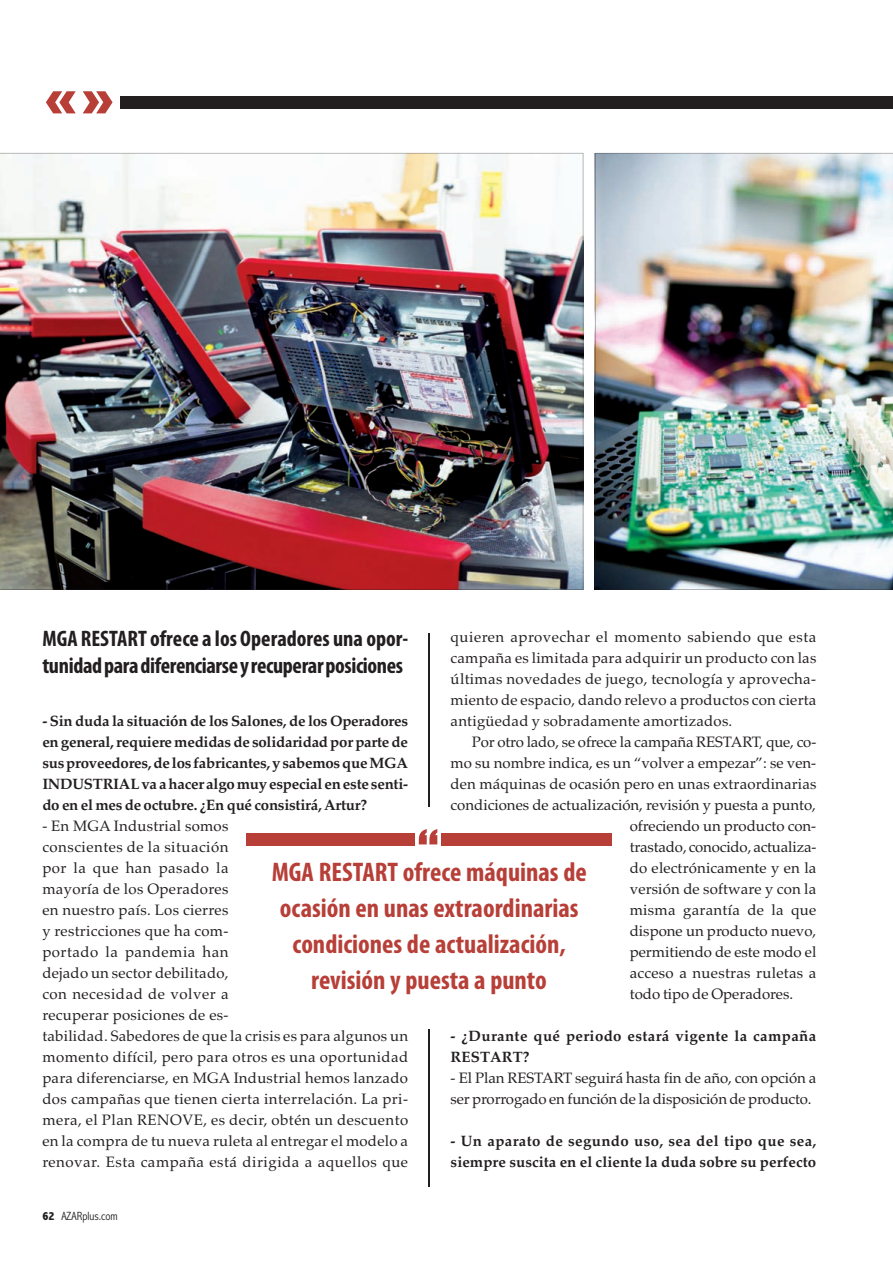
<style>
.page{position:relative;width:893px;height:1263px;background:#fff}
.page>*{position:absolute;margin:0;border:0;box-sizing:border-box;transform-origin:0 0}
.t1{font:700 60px "Montserrat";color:#b73f38}
.t2{font:60px "Impact";color:#b73f38}
.t3{font:700 condensed 27px/36px "Myriad Pro";color:#b73f38;text-align:center}
.t4{font:700 condensed 22.5px/27px "Myriad Pro";letter-spacing:-.015em;color:#231f20}
.t5{font:15px/21px "Palatino";letter-spacing:.015em;color:#231f20}
.t6{font:700 15px/21px "Palatino";letter-spacing:.005em;color:#231f20;text-align:justify}
.t7{font:15px/21px "Palatino";letter-spacing:-.01em;color:#231f20}
.t8{font:700 15px/21px "Palatino";letter-spacing:.025em;color:#231f20}
.t9{font:300 condensed 12px "Abadi";color:#231f20}
.s1{font-weight:800}
</style>
<div class="page">
<hr style="left:429px;top:1029px;width:1px;height:157px;background:#231f20">
<div style="left:42px;top:97px;width:851px;height:12px;background:#231f20"></div>
<img style="left:0;top:153px;width:583px;height:437px">
<img style="left:595px;top:153px;width:298px;height:437px">
<div style="left:39px;top:59px;width:81px;height:81px;background:#fff"></div>
<div style="left:246px;top:833px;width:366px;height:12px;background:#b73f38"></div>
<div style="left:415px;top:829px;width:26px;height:24px;background:#fff"></div>
<hr style="left:428px;top:633px;width:1px;height:174px;background:#231f20">
<h1 class="t1" style="left:43px;top:60px;width:74px">«»</h1>
<p class="t5" style="left:451px;top:628px;width:367px;text-align:justify">quieren aprovechar el momento sabiendo que esta campaña es limitada para adquirir un producto con las últimas novedades de juego, tecnología y aprovecha&shy;miento de espacio, dando relevo a productos con cierta antigüedad y sobradamente amortizados.</p>
<p class="t7" style="left:472px;top:733px;width:346px">Por otro lado, se ofrece la campaña RESTART, que, co-</p>
<p class="t5" style="left:451px;top:754px;width:367px">mo su nombre indica, es un “volver a empezar”: se ven-</p>
<p class="t5" style="left:451px;top:775px;width:367px">den máquinas de ocasión pero en unas extraordinarias</p>
<p class="t5" style="left:451px;top:796px;width:367px">condiciones de actualización, revisión y puesta a punto,</p>
<p class="t5" style="left:630px;top:817px;width:188px">ofreciendo un producto con-</p>
<p class="t7" style="left:630px;top:838px;width:188px">trastado, conocido, actualiza-</p>
<p class="t5" style="left:630px;top:859px;width:188px">do electrónicamente y en la</p>
<p class="t5" style="left:630px;top:880px;width:188px">versión de software y con la</p>
<p class="t5" style="left:630px;top:901px;width:188px">misma garantía de la que</p>
<p class="t5" style="left:630px;top:922px;width:188px">dispone un producto nuevo,</p>
<p class="t5" style="left:630px;top:943px;width:188px">permitiendo de este modo el</p>
<p class="t5" style="left:630px;top:964px;width:188px">acceso a nuestras ruletas a</p>
<p class="t5" style="left:630px;top:985px;width:165px">todo tipo de Operadores.</p>
<p class="t8" style="left:451px;top:1027px;width:367px">- ¿Durante qué periodo estará vigente la campaña<br>RESTART?</p>
<p class="t7" style="left:451px;top:1069px;width:367px">- El Plan RESTART seguirá hasta fin de año, con opción a ser prorrogado en función de la disposición de producto.</p>
<p class="t6" style="left:451px;top:1132px;width:367px">- Un aparato de segundo uso, sea del tipo que sea, siempre suscita en el cliente la duda sobre su perfecto</p>
<h3 class="t4" style="left:42px;top:627px;width:367px">MGA RESTART ofrece a los Operadores una opor&shy;tunidad para diferenciarse y recuperar posiciones</h3>
<p class="t6" style="left:42px;top:712px;width:367px">- Sin duda la situación de los Salones, de los Operadores en general, requiere medidas de solidaridad por parte de sus proveedores, de los fabricantes, y sabemos que MGA INDUSTRIAL va a hacer algo muy especial en este senti&shy;do en el mes de octubre. ¿En qué consistirá, Artur?</p>
<p class="t5" style="left:42px;top:817px;width:367px">- En MGA Industrial somos<br>conscientes de la situación<br>por la que han pasado la<br>mayoría de los Operadores<br>en nuestro país. Los cierres<br>y restricciones que ha com-<br>portado la pandemia han<br>dejado un sector debilitado,<br>con necesidad de volver a<br>recuperar posiciones de es-<br>tabilidad. Sabedores de que la crisis es para algunos un momento difícil, pero para otros es una oportunidad para diferenciarse, en MGA Industrial hemos lanzado dos campañas que tienen cierta interrelación. La pri&shy;mera, el Plan RENOVE, es decir, obtén un descuento en la compra de tu nueva ruleta al entregar el modelo a renovar. Esta campaña está dirigida a aquellos que</p>
<h1 class="t2" style="left:418px;top:834px;width:22px">“</h1>
<h2 class="t3" style="left:272px;top:857px;width:317px">MGA RESTART ofrece máquinas de ocasión en unas extraordinarias condiciones de actualización, revisión y puesta a punto</h2>
<p class="t9" style="left:42px;top:1209px;width:77px"><span class="s1">62</span> AZARplus.com</p>
</div>
